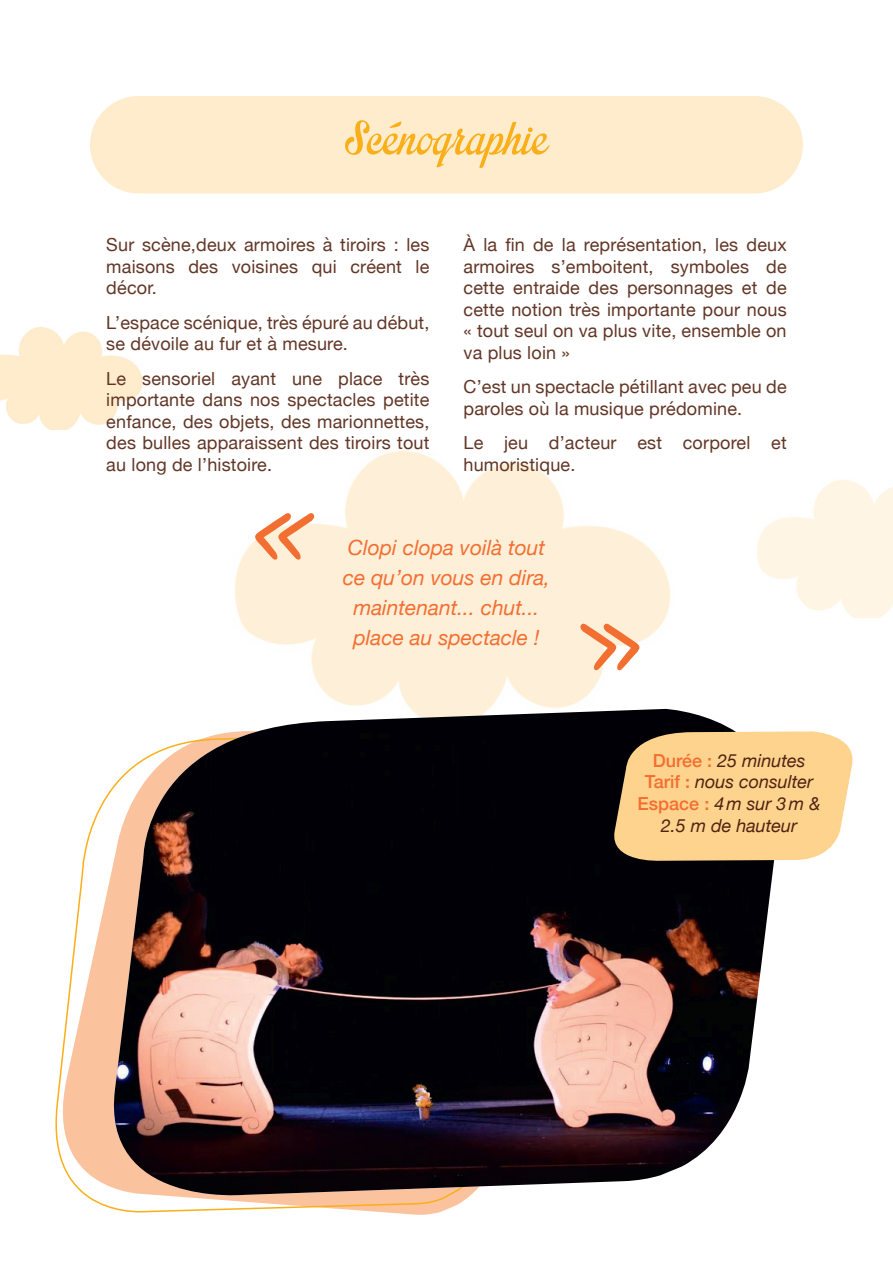
<style>
.page{position:relative;width:893px;height:1263px;background:#fff}
.page>*{position:absolute;margin:0;border:0;box-sizing:border-box;transform-origin:0 0}
.t1{font:64.5px "Impregnable Personal Use Only";color:#faaf18}
.t2{font:italic 21px/30px "Helvetica Neue";color:#f36e31;text-align:center}
.t3{font:18px/21.6px "Helvetica Neue";letter-spacing:.01em;color:#623626;text-align:justify}
.t4{font:italic 18px/21.6px "Helvetica Neue";color:#502212;text-align:center}
.s1{font-weight:500;font-style:normal;color:#f36e31}
</style>
<div class="page">
<img style="left:757px;top:480px;width:136px;height:138px">
<img style="left:0;top:327px;width:143px;height:102px">
<img style="left:235px;top:450px;width:436px;height:259px">
<div style="left:90px;top:96px;width:713px;height:97px;background:#feeccd;border-radius:49px"></div>
<svg style="left:255px;top:513px;width:59px;height:47px"></svg>
<svg style="left:580px;top:623px;width:59px;height:47px"></svg>
<svg style="left:55px;top:805px;width:397px;height:410px"></svg>
<svg style="left:101px;top:788px;width:370px;height:419px;fill:#fbc29e"></svg>
<img style="left:112px;top:709px;width:662px;height:486px">
<svg style="left:609px;top:731px;width:244px;height:132px;background:#e6c186"></svg>
<h1 class="t1" style="left:345px;top:110px;width:205px">Scénographie</h1>
<p class="t3" style="left:106px;top:235px;width:325px">Sur scène,deux armoires à tiroirs : les maisons des voisines qui créent le décor.</p>
<p class="t3" style="left:106px;top:312px;width:325px">L’espace scénique, très épuré au début, se dévoile au fur et à mesure.</p>
<p class="t3" style="left:106px;top:368px;width:325px">Le sensoriel ayant une place très importante dans nos spectacles petite enfance, des objets, des marionnettes, des bulles apparaissent des tiroirs tout au long de l’histoire.</p>
<p class="t3" style="left:463px;top:235px;width:325px">À la fin de la représentation, les deux armoires s’emboitent, symboles de cette entraide des personnages et de cette notion très importante pour nous « tout seul on va plus vite, ensemble on va plus loin »</p>
<p class="t3" style="left:463px;top:377px;width:325px">C’est un spectacle pétillant avec peu de paroles où la musique prédomine.</p>
<p class="t3" style="left:463px;top:433px;width:325px">Le jeu d’acteur est corporel et humoristique.</p>
<p class="t2" style="left:343px;top:533px;width:209px">Clopi clopa voilà tout ce qu’on vous en dira, maintenant... chut... place au spectacle !</p>
<p class="t4" style="left:638px;top:750px;width:184px"><span class="s1">Durée :</span> 25 minutes<br><span class="s1">Tarif :</span> nous consulter<br><span class="s1">Espace :</span> 4m sur 3m &amp;<br>2.5 m de hauteur</p>
</div>
